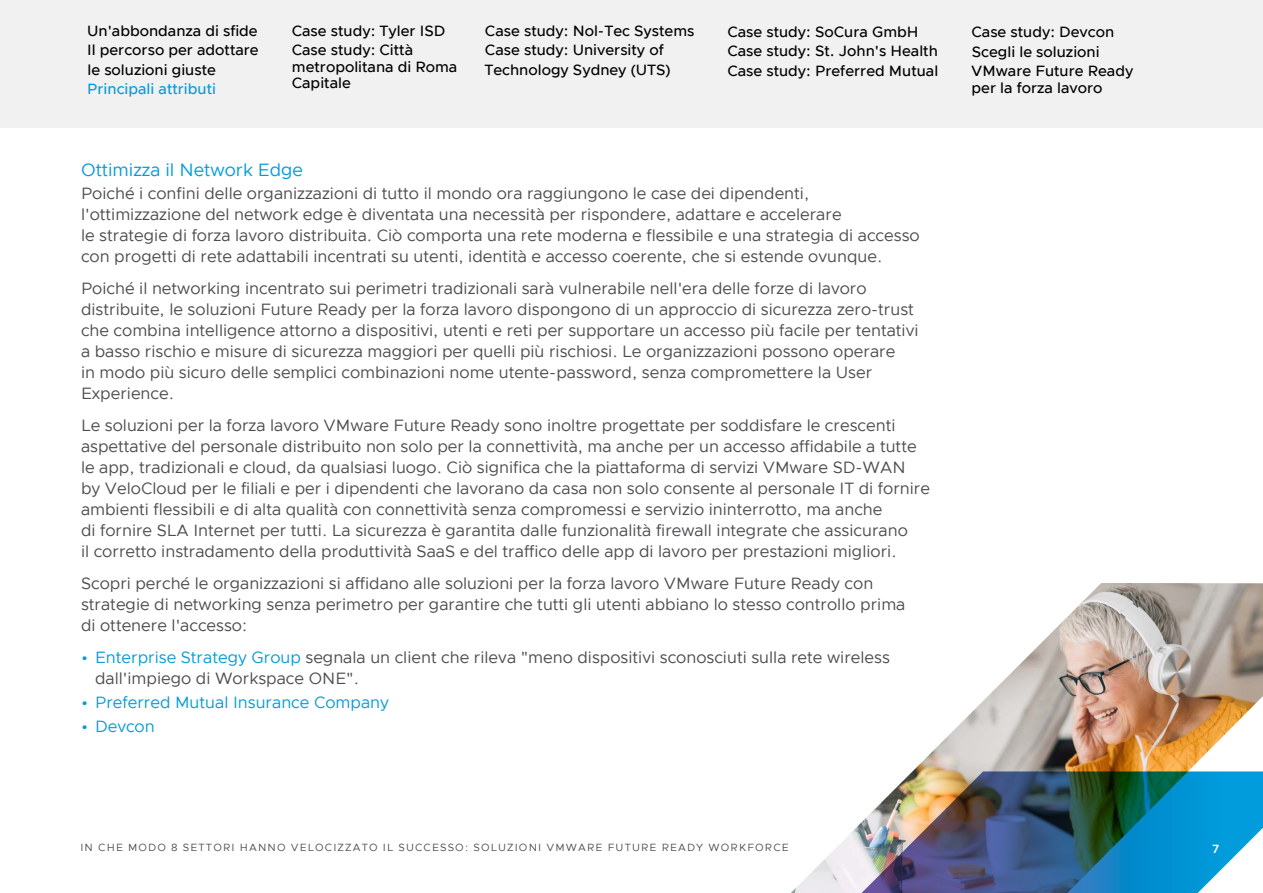
<style>
.page{position:relative;width:1263px;height:893px;background:#fff}
.page>*{position:absolute;margin:0;border:0;box-sizing:border-box;transform-origin:0 0}
.EB-BODY_SUBHEAD-2{font:18px "Metropolis";color:#009cdc}
.EB-BODY_TEXT{font:16.5px/21px "Metropolis";color:#4d4d4f}
.t1{font:16.5px "Metropolis";color:#079bd7}
.EB-NAV_BAR{font:500 15px/19.5px "Metropolis";color:#000101}
.EB-NAV_BAR-2{font:500 15px "Metropolis";color:#079bd7}
.EB-BOTTOM_PAGE_NUMBE{font:600 12px "Metropolis";color:#fff}
.t2{font:10.5px "Metropolis";letter-spacing:.11em;color:#4d4d4f}
.s1{color:#079bd7}
</style>
<div class="page">
<img style="left:1225px;top:583px;width:38px;height:151px">
<svg style="left:1225px;top:771px;width:38px;height:95px"></svg>
<img style="left:791px;top:583px;width:434px;height:310px">
<div style="left:0;top:0;width:1263px;height:128px;background:#f1f1f1"></div>
<p class="EB-NAV_BAR" style="left:87px;top:21px;width:172px">Un'abbondanza di sfide</p>
<p class="EB-NAV_BAR" style="left:87px;top:40px;width:173px">Il percorso per adottare le soluzioni giuste</p>
<p class="EB-NAV_BAR-2" style="left:87px;top:80px;width:130px">Principali attributi</p>
<p class="EB-NAV_BAR" style="left:292px;top:21px;width:155px">Case study: Tyler ISD<br>Case study: Città</p>
<p class="EB-NAV_BAR" style="left:292px;top:58px;width:167px;line-height:16.5px">metropolitana di Roma<br>Capitale</p>
<p class="EB-NAV_BAR" style="left:484px;top:21px;width:212px">Case study: Nol-Tec Systems<br>Case study: University of<br>Technology Sydney (UTS)</p>
<p class="EB-NAV_BAR" style="left:727px;top:22px;width:212px">Case study: SoCura GmbH<br>Case study: St. John's Health<br>Case study: Preferred Mutual</p>
<p class="EB-NAV_BAR" style="left:971px;top:22px;width:164px">Case study: Devcon<br>Scegli le soluzioni<br>VMware Future Ready</p>
<p class="EB-NAV_BAR" style="left:972px;top:78px;width:132px">per la forza lavoro</p>
<p class="EB-BODY_SUBHEAD-2" style="left:81px;top:159px;width:223px">Ottimizza il Network Edge</p>
<p class="EB-BODY_TEXT" style="left:81px;top:183px;width:840px">Poiché i confini delle organizzazioni di tutto il mondo ora raggiungono le case dei dipendenti, l'ottimizzazione del network edge è diventata una necessità per rispondere, adattare e accelerare<br>le strategie di forza lavoro distribuita. Ciò comporta una rete moderna e flessibile e una strategia di accesso con progetti di rete adattabili incentrati su utenti, identità e accesso coerente, che si estende ovunque.</p>
<p class="EB-BODY_TEXT" style="left:81px;top:278px;width:839px">Poiché il networking incentrato sui perimetri tradizionali sarà vulnerabile nell'era delle forze di lavoro distribuite, le soluzioni Future Ready per la forza lavoro dispongono di un approccio di sicurezza zero-trust che combina intelligence attorno a dispositivi, utenti e reti per supportare un accesso più facile per tentativi a basso rischio e misure di sicurezza maggiori per quelli più rischiosi. Le organizzazioni possono operare<br>in modo più sicuro delle semplici combinazioni nome utente-password, senza compromettere la User Experience.</p>
<p class="EB-BODY_TEXT" style="left:81px;top:415px;width:850px">Le soluzioni per la forza lavoro VMware Future Ready sono inoltre progettate per soddisfare le crescenti aspettative del personale distribuito non solo per la connettività, ma anche per un accesso affidabile a tutte le app, tradizionali e cloud, da qualsiasi luogo. Ciò significa che la piattaforma di servizi VMware SD-WAN<br>by VeloCloud per le filiali e per i dipendenti che lavorano da casa non solo consente al personale IT di fornire ambienti flessibili e di alta qualità con connettività senza compromessi e servizio ininterrotto, ma anche<br>di fornire SLA Internet per tutti. La sicurezza è garantita dalle funzionalità firewall integrate che assicurano<br>il corretto instradamento della produttività SaaS e del traffico delle app di lavoro per prestazioni migliori.</p>
<p class="EB-BODY_TEXT" style="left:81px;top:573px;width:826px">Scopri perché le organizzazioni si affidano alle soluzioni per la forza lavoro VMware Future Ready con strategie di networking senza perimetro per garantire che tutti gli utenti abbiano lo stesso controllo prima di ottenere l'accesso:</p>
<p class="EB-BODY_TEXT" style="left:95px;top:646px;width:796px;text-indent:-14px"><span class="s1">• Enterprise Strategy Group</span> segnala un client che rileva "meno dispositivi sconosciuti sulla rete wireless dall'impiego di Workspace ONE".</p>
<p class="t1" style="left:81px;top:692px;width:309px">• Preferred Mutual Insurance Company</p>
<p class="t1" style="left:81px;top:716px;width:75px">• Devcon</p>
<p class="t2" style="left:80px;top:841px;width:710px">IN CHE MODO 8 SETTORI HANNO VELOCIZZATO IL SUCCESSO: SOLUZIONI VMWARE FUTURE READY WORKFORCE</p>
<p class="EB-BOTTOM_PAGE_NUMBE" style="left:1212px;top:841px;width:8px">7</p>
</div>
